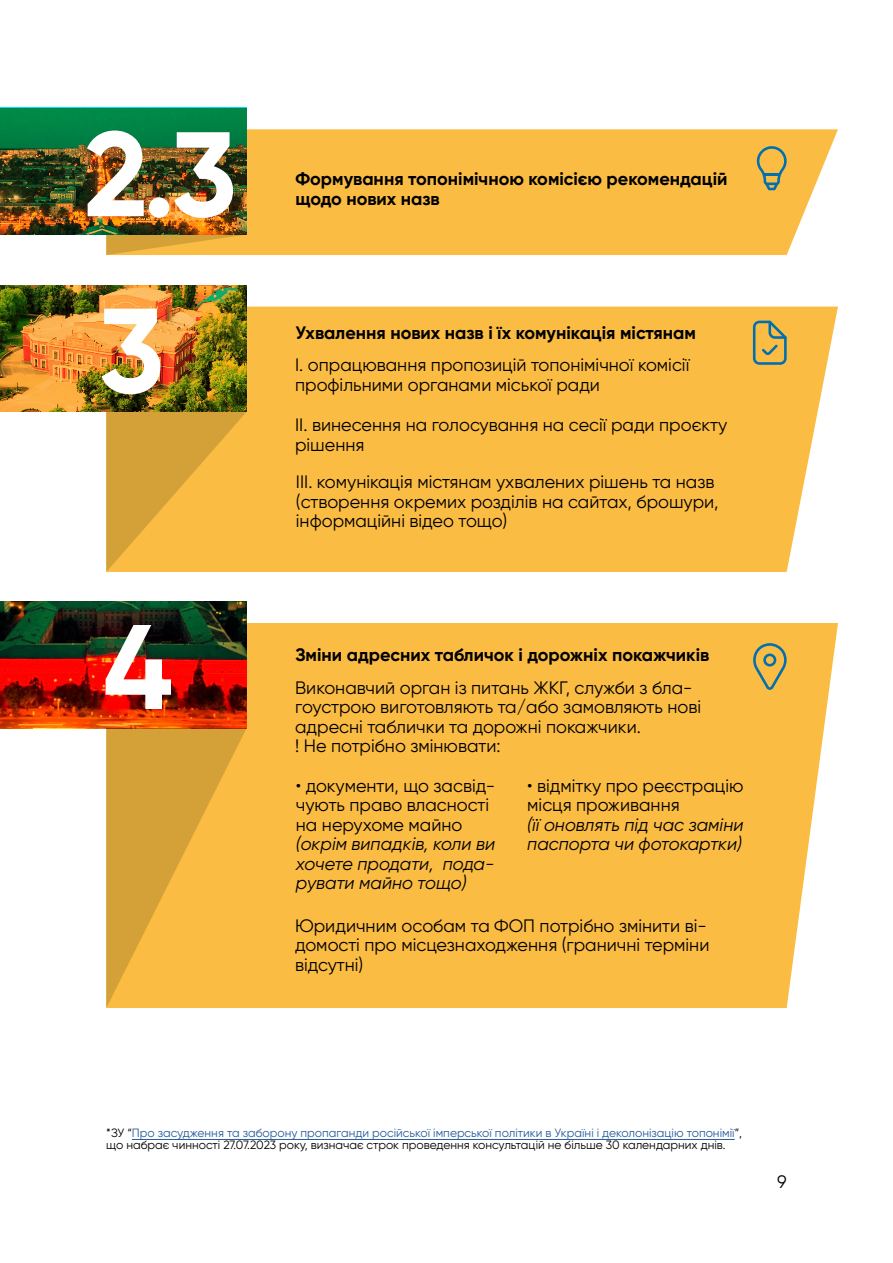
<style>
.page{position:relative;width:893px;height:1263px;background:#fff}
.page>*{position:absolute;margin:0;border:0;box-sizing:border-box;transform-origin:0 0}
.t1{font:700 120px "Gilroy";color:#fff}
.t2{font:18px/19.5px "Gilroy";color:#000}
.t3{font:700 18px/19.5px "Gilroy";color:#000}
.t4{font:italic 18px/19.5px "Gilroy";color:#000;text-align:justify}
.t5{font:12px/12px "Gilroy";color:#000}
.s1{color:#275b9b}
</style>
<div class="page">
<div style="left:247px;top:307px;width:591px;height:265px;background:#fbbc43"></div>
<div style="left:247px;top:623px;width:591px;height:385px;background:#fbbc43"></div>
<div style="left:247px;top:129px;width:591px;height:126px;background:#fbbc43"></div>
<hr style="left:132px;top:1139px;width:603px;height:1px;background:#275b9b">
<svg style="left:106px;top:412px;width:141px;height:160px;background:#e7ae3e"></svg>
<svg style="left:106px;top:728px;width:141px;height:280px;background:#e7ae3e"></svg>
<svg style="left:106px;top:234px;width:141px;height:21px;background:#e0a93c"></svg>
<img style="left:0;top:108px;width:247px;height:126px">
<img style="left:0;top:285px;width:247px;height:127px">
<img style="left:0;top:602px;width:247px;height:126px">
<svg style="left:756px;top:145px;width:31px;height:45px"></svg>
<hr style="left:764px;top:173px;width:16px;height:3px;background:#026fae">
<svg style="left:753px;top:321px;width:34px;height:44px"></svg>
<svg style="left:751px;top:643px;width:36px;height:47px;background:#c2aa5b"></svg>
<h1 class="t1" style="left:84px;top:99px;width:154px">2.3</h1>
<h1 class="t1" style="left:99px;top:276px;width:67px">3</h1>
<h1 class="t1" style="left:103px;top:592px;width:71px">4</h1>
<p class="t3" style="left:296px;top:169px;width:433px">Формування топонімічною комісією рекомендацій щодо нових назв</p>
<p class="t3" style="left:296px;top:322px;width:402px">Ухвалення нових назв і їх комунікація містянам</p>
<p class="t2" style="left:295px;top:355px;width:396px">І. опрацювання пропозицій топонімічної комісії профільними органами міської ради</p>
<p class="t2" style="left:295px;top:415px;width:434px">ІІ. винесення на голосування на сесії ради проєкту рішення</p>
<p class="t2" style="left:296px;top:472px;width:424px">ІІI. комунікація містянам ухвалених рішень та назв (створення окремих розділів на сайтах, брошури, інформаційні відео тощо)</p>
<p class="t3" style="left:296px;top:645px;width:415px">Зміни адресних табличок і дорожніх покажчиків</p>
<p class="t2" style="left:295px;top:677px;width:408px">Виконавчий орган із питань ЖКГ, служби з бла&shy;гоустрою виготовляють та/або замовляють нові адресні таблички та дорожні покажчики.<br>! Не потрібно змінювати:</p>
<p class="t2" style="left:296px;top:776px;width:201px">• документи, що засвід&shy;чують право власності на нерухоме майно</p>
<p class="t4" style="left:296px;top:834px;width:201px">(окрім випадків, коли ви хочете продати, пода&shy;рувати майно тощо)</p>
<p class="t2" style="left:527px;top:776px;width:218px">• відмітку про реєстрацію місця проживання</p>
<p class="t4" style="left:527px;top:815px;width:218px">(її оновлять під час заміни паспорта чи фотокартки)</p>
<p class="t2" style="left:295px;top:916px;width:416px">Юридичним особам та ФОП потрібно змінити ві&shy;домості про місцезнаходження (граничні терміни відсутні)</p>
<p class="t5" style="left:106px;top:1127px;width:637px">*ЗУ “<span class="s1">Про засудження та заборону пропаганди російської імперської політики в Україні і деколонізацію топонімії</span>”, що набрає чинності 27.07.2023 року, визначає строк проведення консультацій не більше 30 календарних днів.</p>
<p class="t2" style="left:777px;top:1172px;width:11px">9</p>
</div>
